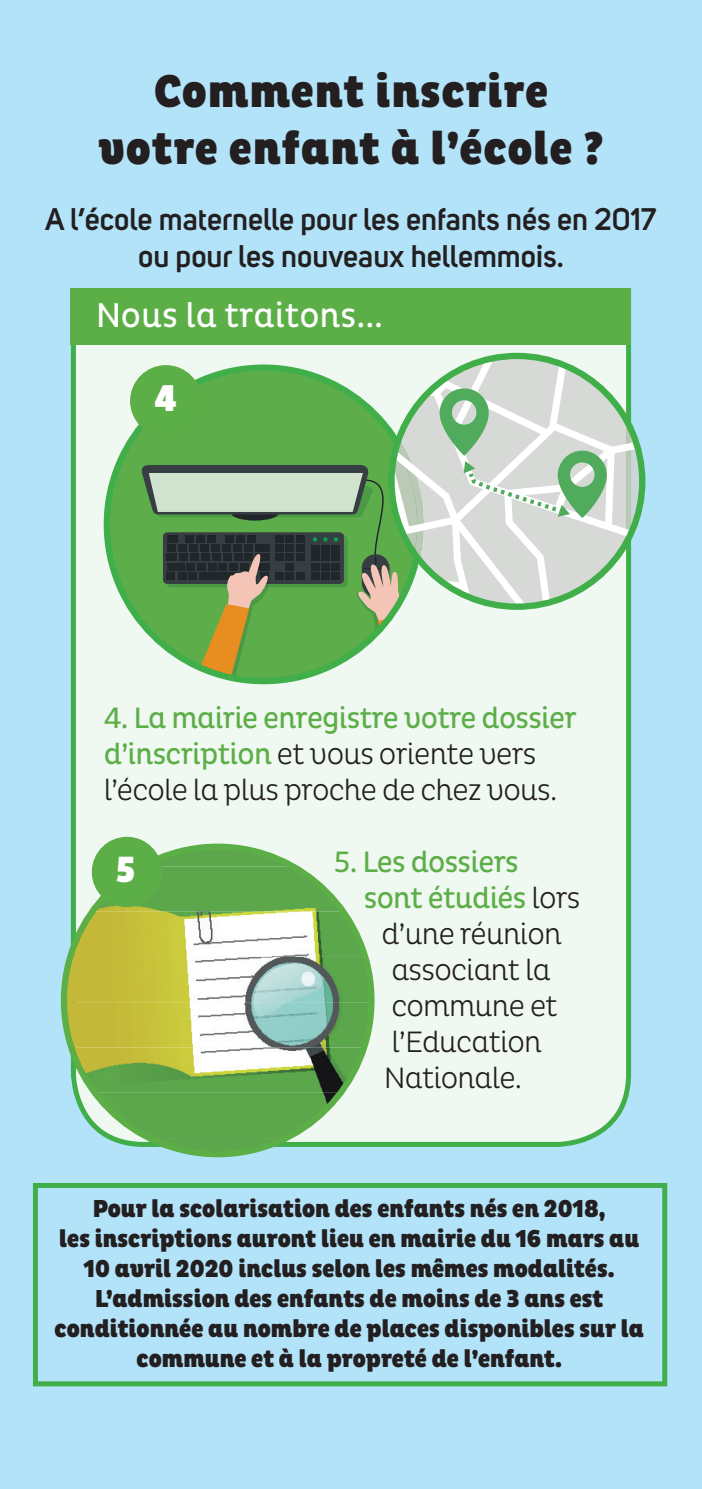
<style>
.page{position:relative;width:702px;height:1489px;background:#fff}
.page>*{position:absolute;margin:0;border:0;box-sizing:border-box;transform-origin:0 0}
.t1{font:900 47px/56.2px "Pluto Cond";color:#231f20;text-align:center}
.t2{font:900 38px "Pluto Cond";color:#fff}
.t3{font:900 37.25px "Pluto Cond";color:#fff}
.t4{font:35px "Pluto Cond";color:#fff}
.t5{font:600 31px/37px "Uni Sans";color:#231f20;text-align:center}
.t6{font:300 30px/36px "Pluto Cond";letter-spacing:-.025em;color:#231f20}
.t7{font:30px "Pluto Cond";letter-spacing:-.025em;color:#5cae47}
.t8{font:900 25px/30px "Pluto Cond";letter-spacing:-.025em;color:#231f20;text-align:center}
.s1{font-weight:400;color:#5cae47}
.s2{font-weight:300;color:#231f20}
</style>
<div class="page">
<div style="left:0;top:0;width:702px;height:1488px;background:#b3e3f9"></div>
<div style="left:71px;top:345px;width:560px;height:801px;background:#f0f8f2"></div>
<div style="left:71px;top:288px;width:560px;height:57px;background:#5cae47"></div>
<svg style="left:104px;top:364px;width:319px;height:320px;background:#acd7a8"></svg>
<svg style="left:141px;top:356px;width:501px;height:325px;background:#a5c5a0"></svg>
<div style="left:388px;top:353px;width:257px;height:257px;border:6px solid #40ae49;border-radius:50%"></div>
<div style="left:130px;top:365px;width:72px;height:72px;background:#5cae47;border-radius:50%"></div>
<img style="left:152px;top:846px;width:141px;height:20px">
<img style="left:92px;top:866px;width:251px;height:45px">
<img style="left:70px;top:911px;width:295px;height:45px">
<img style="left:64px;top:956px;width:307px;height:91px">
<img style="left:71px;top:1047px;width:293px;height:45px">
<img style="left:95px;top:1092px;width:245px;height:45px">
<img style="left:149px;top:1137px;width:137px;height:17px">
<div style="left:92px;top:836px;width:70px;height:71px;background:#5cae47;border-radius:50%"></div>
<div style="left:33px;top:1182px;width:634px;height:204px;border:5px solid #40ae49"></div>
<h1 class="t1" style="left:98px;top:65px;width:507px">Comment inscrire votre enfant à l’école ?</h1>
<p class="t5" style="left:45px;top:201px;width:613px">A l’école maternelle pour les enfants nés en 2017 ou pour les nouveaux hellemmois.</p>
<h3 class="t4" style="left:96px;top:295px;width:289px">Nous la traitons...</h3>
<h2 class="t2" style="left:154px;top:376px;width:25px">4</h2>
<p class="t6" style="left:104px;top:699px;width:474px"><span class="s1">4. La mairie enregistre votre dossier d’inscription</span> et vous oriente vers l’école la plus proche de chez vous.</p>
<h3 class="t3" style="left:115px;top:848px;width:22px">5</h3>
<p class="t7" style="left:334px;top:844px;width:186px">5. Les dossiers</p>
<p class="t7" style="left:364px;top:880px;width:218px">sont étudiés <span class="s2">lors</span></p>
<p class="t6" style="left:381px;top:915px;width:182px">d’une réunion</p>
<p class="t6" style="left:391px;top:951px;width:161px">associant la</p>
<p class="t6" style="left:391px;top:987px;width:168px">commune et</p>
<p class="t6" style="left:391px;top:1023px;width:152px">l’Education</p>
<p class="t6" style="left:384px;top:1059px;width:140px">Nationale.</p>
<p class="t8" style="left:54px;top:1194px;width:591px">Pour la scolarisation des enfants nés en 2018,<br>les inscriptions auront lieu en mairie du 16 mars au 10 avril 2020 inclus selon les mêmes modalités.<br>L’admission des enfants de moins de 3 ans est conditionnée au nombre de places disponibles sur la commune et à la propreté de l’enfant.</p>
</div>
